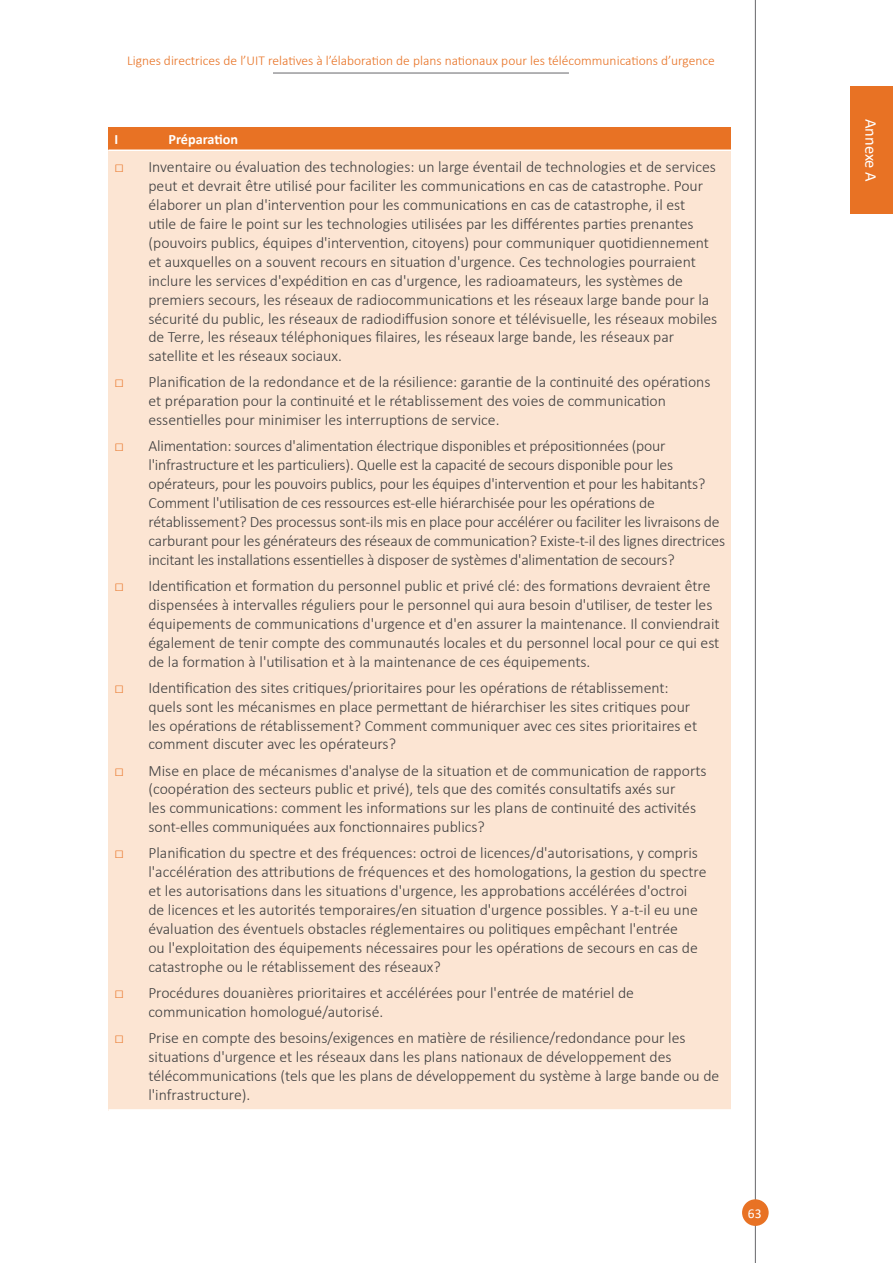
<style>
.page{position:relative;width:893px;height:1263px;background:#fff}
.page>*{position:absolute;margin:0;border:0;box-sizing:border-box;transform-origin:0 0}
.t1{font:16.5px "Calibri";color:#fff}
.Bullet_list_1{font:300 15.75px/18.9px "Calibri";color:#3e3e3f}
.Table_head_white{font:700 14.25px "Calibri";color:#fff}
.t2{font:300 13.5px "Calibri";color:#e87224}
.t3{font:13.5px "Calibri";color:#fff}
.s1{color:#e87224}
</style>
<div class="page">
<hr style="left:755px;top:0;width:1px;height:1263px;background:#67676a">
<hr style="left:273px;top:73px;width:296px;height:1px;background:#67676a">
<div style="left:742px;top:1199px;width:27px;height:27px;background:#e87224;border-radius:50%"></div>
<div style="left:108px;top:128px;width:623px;height:22px;background:#e87224"></div>
<div style="left:108px;top:150px;width:623px;height:960px;background:#fce5d3"></div>
<hr style="left:108px;top:149px;width:623px;height:2px;background:#fff">
<hr style="left:108px;top:1109px;width:623px;height:2px;background:#fff">
<div style="left:850px;top:86px;width:43px;height:128px;background:#e87224"></div>
<p class="t2" style="left:127px;top:52px;width:589px">Lignes directrices de l’UIT relatives à l’élaboration de plans nationaux pour les télécommunications d’urgence</p>
<p class="Table_head_white" style="left:114px;top:129px;width:5px">I</p>
<p class="Table_head_white" style="left:168px;top:129px;width:71px">Préparation</p>
<p class="Bullet_list_1" style="left:148px;top:157px;width:570px;text-indent:-34px"><span class="s1">□</span> Inventaire ou évaluation des technologies: un large éventail de technologies et de services peut et devrait être utilisé pour faciliter les communications en cas de catastrophe. Pour élaborer un plan d'intervention pour les communications en cas de catastrophe, il est<br>utile de faire le point sur les technologies utilisées par les différentes parties prenantes (pouvoirs publics, équipes d'intervention, citoyens) pour communiquer quotidiennement et auxquelles on a souvent recours en situation d'urgence. Ces technologies pourraient inclure les services d'expédition en cas d'urgence, les radioamateurs, les systèmes de premiers secours, les réseaux de radiocommunications et les réseaux large bande pour la sécurité du public, les réseaux de radiodiffusion sonore et télévisuelle, les réseaux mobiles de Terre, les réseaux téléphoniques filaires, les réseaux large bande, les réseaux par satellite et les réseaux sociaux.</p>
<p class="Bullet_list_1" style="left:148px;top:373px;width:564px;text-indent:-34px"><span class="s1">□</span> Planification de la redondance et de la résilience: garantie de la continuité des opérations et préparation pour la continuité et le rétablissement des voies de communication essentielles pour minimiser les interruptions de service.</p>
<p class="Bullet_list_1" style="left:148px;top:437px;width:578px;text-indent:-34px"><span class="s1">□</span> Alimentation: sources d'alimentation électrique disponibles et prépositionnées (pour l'infrastructure et les particuliers). Quelle est la capacité de secours disponible pour les opérateurs, pour les pouvoirs publics, pour les équipes d'intervention et pour les habitants?<br>Comment l'utilisation de ces ressources est-elle hiérarchisée pour les opérations de rétablissement? Des processus sont-ils mis en place pour accélérer ou faciliter les livraisons de carburant pour les générateurs des réseaux de communication? Existe-t-il des lignes directrices incitant les installations essentielles à disposer de systèmes d'alimentation de secours?</p>
<p class="Bullet_list_1" style="left:148px;top:576px;width:573px;text-indent:-34px"><span class="s1">□</span> Identification et formation du personnel public et privé clé: des formations devraient être dispensées à intervalles réguliers pour le personnel qui aura besoin d'utiliser, de tester les équipements de communications d'urgence et d'en assurer la maintenance. Il conviendrait également de tenir compte des communautés locales et du personnel local pour ce qui est de la formation à l'utilisation et à la maintenance de ces équipements.</p>
<p class="Bullet_list_1" style="left:148px;top:678px;width:550px;text-indent:-34px"><span class="s1">□</span> Identification des sites critiques/prioritaires pour les opérations de rétablissement: quels sont les mécanismes en place permettant de hiérarchiser les sites critiques pour les opérations de rétablissement? Comment communiquer avec ces sites prioritaires et comment discuter avec les opérateurs?</p>
<p class="Bullet_list_1" style="left:148px;top:761px;width:560px;text-indent:-34px"><span class="s1">□</span> Mise en place de mécanismes d'analyse de la situation et de communication de rapports (coopération des secteurs public et privé), tels que des comités consultatifs axés sur<br>les communications: comment les informations sur les plans de continuité des activités sont‑elles communiquées aux fonctionnaires publics?</p>
<p class="Bullet_list_1" style="left:148px;top:843px;width:560px;text-indent:-34px"><span class="s1">□</span> Planification du spectre et des fréquences: octroi de licences/d'autorisations, y compris l'accélération des attributions de fréquences et des homologations, la gestion du spectre et les autorisations dans les situations d'urgence, les approbations accélérées d'octroi de licences et les autorités temporaires/en situation d'urgence possibles. Y a-t-il eu une évaluation des éventuels obstacles réglementaires ou politiques empêchant l'entrée<br>ou l'exploitation des équipements nécessaires pour les opérations de secours en cas de catastrophe ou le rétablissement des réseaux?</p>
<p class="Bullet_list_1" style="left:148px;top:983px;width:487px;text-indent:-34px"><span class="s1">□</span> Procédures douanières prioritaires et accélérées pour l'entrée de matériel de communication homologué/autorisé.</p>
<p class="Bullet_list_1" style="left:148px;top:1028px;width:572px;text-indent:-34px"><span class="s1">□</span> Prise en compte des besoins/exigences en matière de résilience/redondance pour les situations d'urgence et les réseaux dans les plans nationaux de développement des télécommunications (tels que les plans de développement du système à large bande ou de l'infrastructure).</p>
<p class="t3" style="left:748px;top:1204px;width:15px">63</p>
<p class="t1" style="left:882px;top:119px;width:65px;rotate:90deg">Annexe A</p>
</div>
